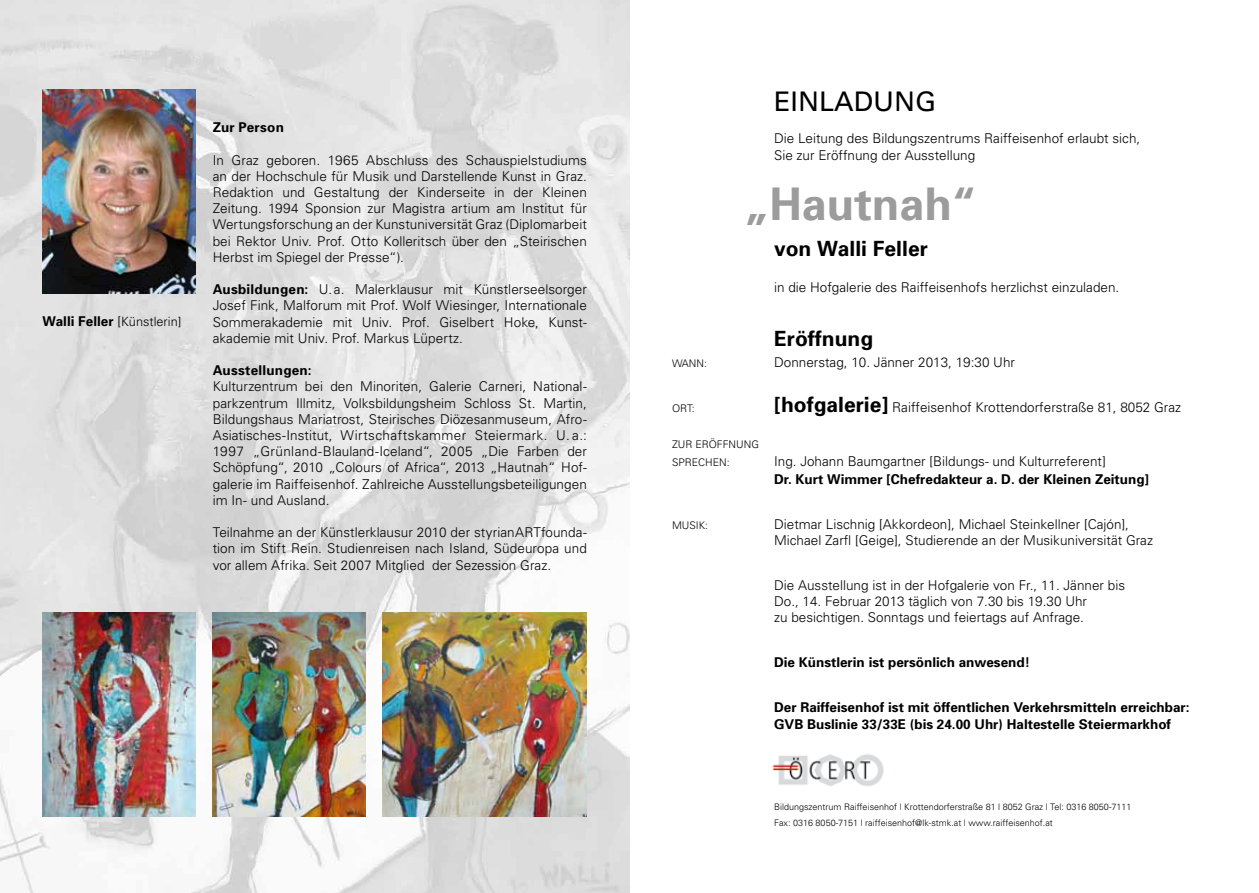
<style>
.page{position:relative;width:1259px;height:893px;background:#fff}
.page>*{position:absolute;margin:0;border:0;box-sizing:border-box;transform-origin:0 0}
.t1{font:700 45px "Univers";color:#9c9c9d}
.t2{font:27px "Univers";color:#000}
.t3{font:700 21px "Univers";color:#000}
.t4{font:300 13.5px/16.2px "Univers";color:#000;text-align:justify}
.t5{font:700 13.5px/16.2px "Univers";color:#000}
.t6{font:700 13.5px "Univers";letter-spacing:.02em;color:#000}
.t7{font:300 10.5px/18px "Univers";color:#000}
.t8{font:300 9px/16.2px "Univers";color:#000}
.s1{font-weight:300}
.s2{font-weight:300;font-size:12.75px}
.s3{font-weight:700}
.s4{font-weight:700;font-size:21px}
</style>
<div class="page">
<img style="left:0;top:0;width:629px;height:893px">
<img style="left:43px;top:89px;width:153px;height:204px">
<img style="left:772px;top:754px;width:112px;height:32px">
<img style="left:43px;top:612px;width:153px;height:204px">
<img style="left:213px;top:612px;width:153px;height:204px">
<img style="left:383px;top:612px;width:204px;height:204px">
<p class="t5" style="left:43px;top:312px;width:140px">Walli Feller <span class="s1">[</span><span class="s2">Künstlerin]</span></p>
<p class="t6" style="left:213px;top:119px;width:73px">Zur Person</p>
<p class="t4" style="left:213px;top:151px;width:376px">In Graz geboren. 1965 Abschluss des Schauspielstudiums an der Hochschule für Musik und Darstellende Kunst in Graz.<br>Redaktion und Gestaltung der Kinderseite in der Kleinen Zeitung. 1994 Sponsion zur Magistra artium am Institut für Wertungsforschung an der Kunstuniversität Graz (Diplomarbeit bei Rektor Univ. Prof. Otto Kolleritsch über den „Steirischen Herbst im Spiegel der Presse“).</p>
<p class="t4" style="left:213px;top:281px;width:376px"><span class="s3">Ausbildungen:</span> U. a. Malerklausur mit Künstlerseelsorger Josef Fink, Malforum mit Prof. Wolf Wiesinger, Internationale Sommerakademie mit Univ. Prof. Giselbert Hoke, Kunst&shy;akademie mit Univ. Prof. Markus Lüpertz.</p>
<p class="t6" style="left:213px;top:362px;width:100px">Ausstellungen:</p>
<p class="t4" style="left:213px;top:378px;width:376px">Kulturzentrum bei den Minoriten, Galerie Carneri, National&shy;parkzentrum Illmitz, Volksbildungsheim Schloss St. Martin, Bildungshaus Mariatrost, Steirisches Diözesanmuseum, Afro-Asiatisches-Institut, Wirtschaftskammer Steiermark. U. a.:<br>1997 „Grünland-Blauland-Iceland“, 2005 „Die Farben der Schöpfung“, 2010 „Colours of Africa“, 2013 „Hautnah“ Hof&shy;galerie im Raiffeisenhof. Zahlreiche Ausstellungsbeteiligungen im In- und Ausland.</p>
<p class="t4" style="left:213px;top:524px;width:376px">Teilnahme an der Künstlerklausur 2010 der styrianARTfounda&shy;tion im Stift Rein. Studienreisen nach Island, Südeuropa und vor allem Afrika. Seit 2007 Mitglied der Sezession Graz.</p>
<h2 class="t2" style="left:774px;top:85px;width:164px">EINLADUNG</h2>
<p class="t4" style="left:774px;top:130px;width:368px">Die Leitung des Bildungszentrums Raiffeisenhof erlaubt sich,<br>Sie zur Eröffnung der Ausstellung</p>
<h1 class="t1" style="left:744px;top:175px;width:234px">„Hautnah“</h1>
<h3 class="t3" style="left:774px;top:235px;width:155px">von Walli Feller</h3>
<p class="t4" style="left:774px;top:278px;width:347px">in die Hofgalerie des Raiffeisenhofs herzlichst einzuladen.</p>
<h3 class="t3" style="left:774px;top:325px;width:101px">Eröffnung</h3>
<p class="t7" style="left:672px;top:354px;width:37px">WANN:</p>
<p class="t4" style="left:774px;top:353px;width:242px">Donnerstag, 10. Jänner 2013, 19:30 Uhr</p>
<p class="t7" style="left:672px;top:399px;width:24px">ORT:</p>
<p class="t4" style="left:774px;top:398px;width:408px"><span class="s4">[hofgalerie]</span> Raiffeisenhof Krottendorferstraße 81, 8052 Graz</p>
<p class="t7" style="left:672px;top:435px;width:88px">ZUR ERÖFFNUNG<br>SPRECHEN:</p>
<p class="t4" style="left:774px;top:452px;width:333px">Ing. Johann Baumgartner [Bildungs- und Kulturreferent]</p>
<p class="t5" style="left:774px;top:470px;width:376px">Dr. Kurt Wimmer [Chefredakteur a. D. der Kleinen Zeitung]</p>
<p class="t7" style="left:672px;top:516px;width:38px">MUSIK:</p>
<p class="t4" style="left:774px;top:515px;width:380px">Dietmar Lischnig [Akkordeon], Michael Steinkellner [Cajón],<br>Michael Zarfl [Geige], Studierende an der Musikuniversität Graz</p>
<p class="t4" style="left:774px;top:577px;width:352px;text-align:left">Die Ausstellung ist in der Hofgalerie von Fr., 11. Jänner bis<br>Do., 14. Februar 2013 täglich von 7.30 bis 19.30 Uhr<br>zu besichtigen. Sonntags und feiertags auf Anfrage.</p>
<p class="t5" style="left:774px;top:654px;width:257px">Die Künstlerin ist persönlich anwesend!</p>
<p class="t5" style="left:774px;top:699px;width:417px">Der Raiffeisenhof ist mit öffentlichen Verkehrsmitteln erreichbar:<br>GVB Buslinie 33/33E (bis 24.00 Uhr) Haltestelle Steiermarkhof</p>
<p class="t8" style="left:774px;top:798px;width:359px">Bildungszentrum Raiffeisenhof | Krottendorferstraße 81 | 8052 Graz | Tel: 0316 8050-7111<br>Fax: 0316 8050-7151 | raiffeisenhof@lk-stmk.at | www.raiffeisenhof.at</p>
</div>
